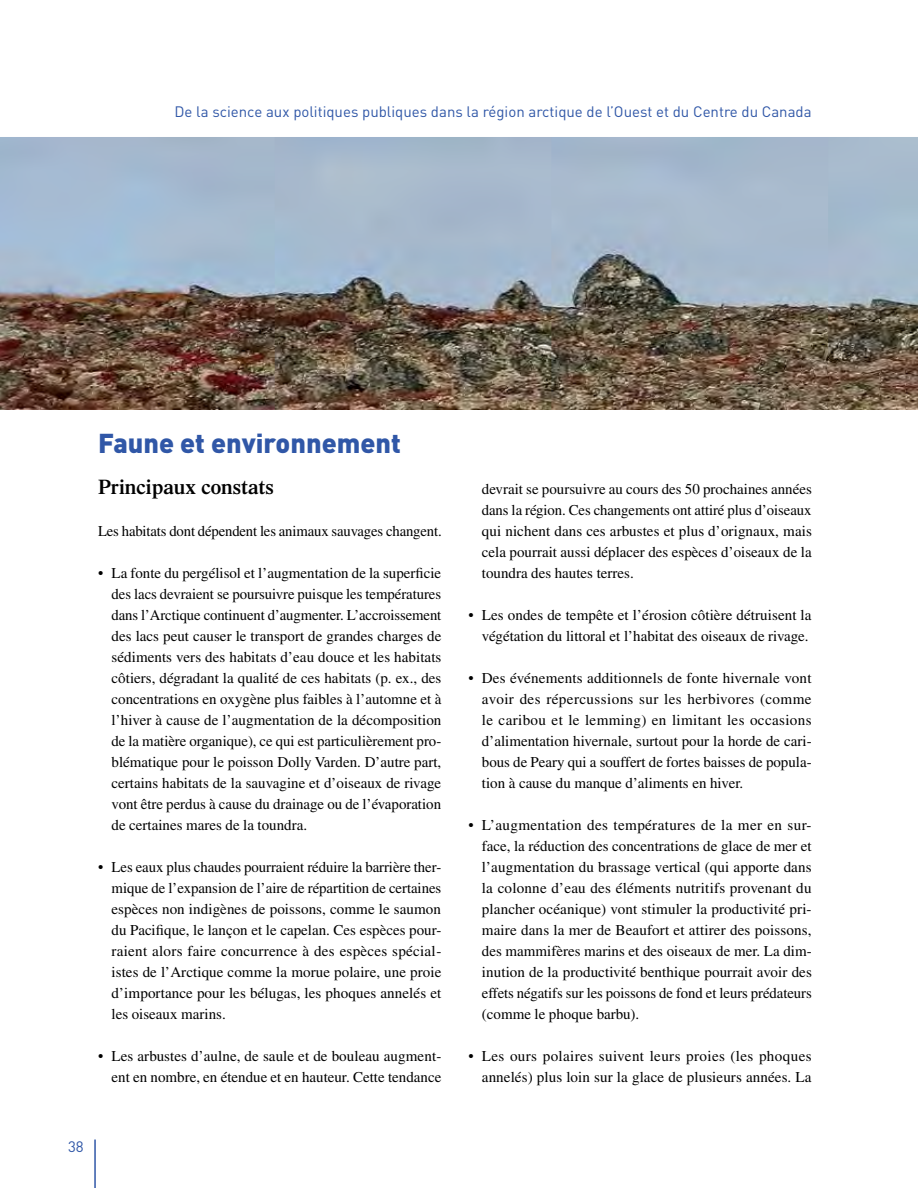
<style>
.page{position:relative;width:918px;height:1188px;background:#fff}
.page>*{position:absolute;margin:0;border:0;box-sizing:border-box;transform-origin:0 0}
.t1{font:900 27px "DIN";color:#3057a7}
.t2{font:600 21px "Times LT Std";color:#000}
.t3{font:15px/21px "Times LT Std";color:#000;text-align:justify}
.t4{font:15px "DIN";color:#3057a7}
</style>
<div class="page">
<img style="left:0;top:137px;width:918px;height:273px">
<hr style="left:94px;top:1140px;width:2px;height:48px;background:#3057a7">
<p class="t4" style="left:174px;top:102px;width:639px">De la science aux politiques publiques dans la région arctique de l’Ouest et du Centre du Canada</p>
<h1 class="t1" style="left:98px;top:426px;width:304px">Faune et environnement</h1>
<h2 class="t2" style="left:98px;top:474px;width:177px">Principaux constats</h2>
<p class="t3" style="left:98px;top:520px;width:345px">Les habitats dont dépendent les animaux sauvages changent.</p>
<p class="t3" style="left:112px;top:562px;width:331px;text-indent:-14px">• La fonte du pergélisol et l’augmentation de la superficie des lacs devraient se poursuivre puisque les températures dans l’Arctique continuent d’augmenter. L’accroissement des lacs peut causer le transport de grandes charges de sédiments vers des habitats d’eau douce et les habitats côtiers, dégradant la qualité de ces habitats (p. ex., des concentrations en oxygène plus faibles à l’automne et à l’hiver à cause de l’augmentation de la décomposition de la matière organique), ce qui est particulièrement pro&shy;blématique pour le poisson Dolly Varden. D’autre part, certains habitats de la sauvagine et d’oiseaux de rivage vont être perdus à cause du drainage ou de l’évaporation de certaines mares de la toundra.</p>
<p class="t3" style="left:112px;top:856px;width:331px;text-indent:-14px">• Les eaux plus chaudes pourraient réduire la barrière ther&shy;mique de l’expansion de l’aire de répartition de certaines espèces non indigènes de poissons, comme le saumon du Pacifique, le lançon et le capelan. Ces espèces pour&shy;raient alors faire concurrence à des espèces spécial&shy;istes de l’Arctique comme la morue polaire, une proie d’importance pour les bélugas, les phoques annelés et les oiseaux marins.</p>
<p class="t3" style="left:98px;top:1045px;width:345px;text-align:right">• Les arbustes d’aulne, de saule et de bouleau augment&shy;ent en nombre, en étendue et en hauteur. Cette tendance</p>
<p class="t4" style="left:68px;top:1137px;width:17px">38</p>
<p class="t3" style="left:482px;top:478px;width:332px">devrait se poursuivre au cours des 50 prochaines années dans la région. Ces changements ont attiré plus d’oiseaux qui nichent dans ces arbustes et plus d’orignaux, mais cela pourrait aussi déplacer des espèces d’oiseaux de la toundra des hautes terres.</p>
<p class="t3" style="left:468px;top:604px;width:345px;text-align:right">• Les ondes de tempête et l’érosion côtière détruisent la végétation du littoral et l’habitat des oiseaux de rivage.</p>
<p class="t3" style="left:482px;top:667px;width:331px;text-indent:-14px">• Des événements additionnels de fonte hivernale vont avoir des répercussions sur les herbivores (comme le caribou et le lemming) en limitant les occasions d’alimentation hivernale, surtout pour la horde de cari&shy;bous de Peary qui a souffert de fortes baisses de popula&shy;tion à cause du manque d’aliments en hiver.</p>
<p class="t3" style="left:482px;top:814px;width:332px;text-indent:-14px">• L’augmentation des températures de la mer en sur&shy;face, la réduction des concentrations de glace de mer et l’augmentation du brassage vertical (qui apporte dans la colonne d’eau des éléments nutritifs provenant du plancher océanique) vont stimuler la productivité pri&shy;maire dans la mer de Beaufort et attirer des poissons, des mammifères marins et des oiseaux de mer. La dim&shy;inution de la productivité benthique pourrait avoir des effets négatifs sur les poissons de fond et leurs prédateurs (comme le phoque barbu).</p>
<p class="t3" style="left:468px;top:1045px;width:345px;text-align:right">• Les ours polaires suivent leurs proies (les phoques annelés) plus loin sur la glace de plusieurs années. La</p>
</div>
